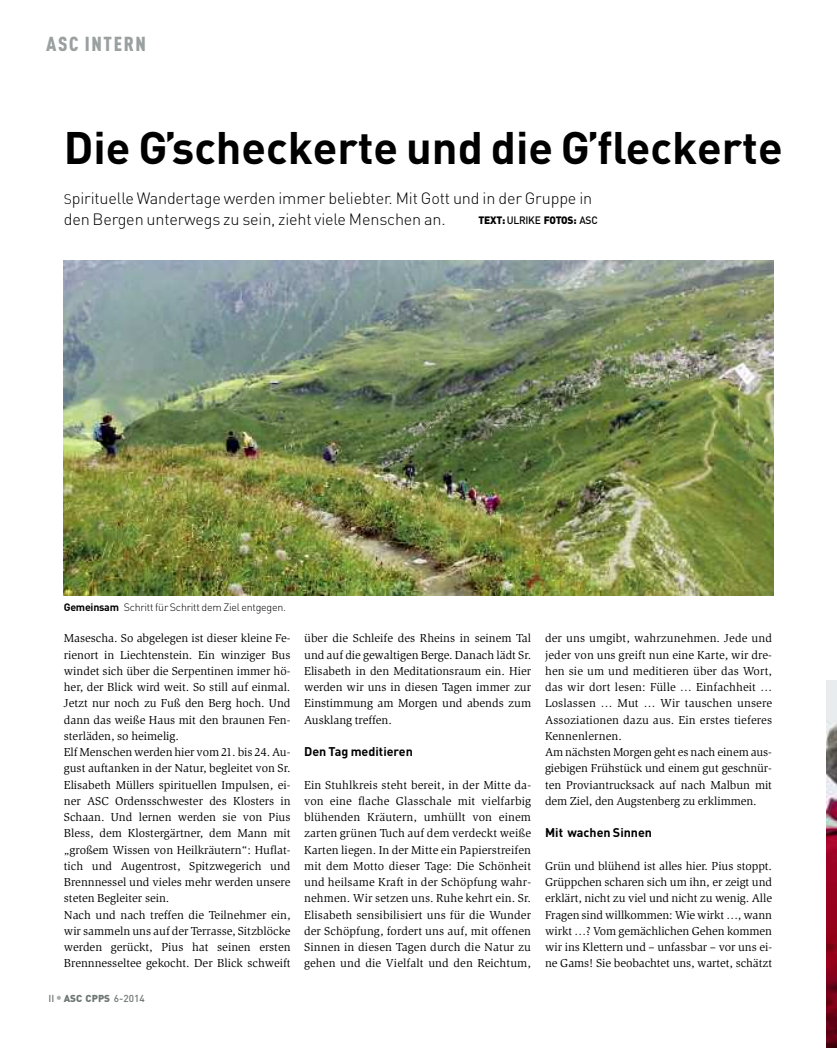
<style>
.page{position:relative;width:837px;height:1049px;background:#fff}
.page>*{position:absolute;margin:0;border:0;box-sizing:border-box;transform-origin:0 0}
.t1{font:700 45px "DIN Pro";color:#000}
.t2{font:900 20px "DIN Cond";letter-spacing:.085em;color:#99a09f}
.t3{font:300 16.25px/21.2px "DIN Pro";letter-spacing:-.01em;color:#000}
.t4{font:700 12.5px "DIN Pro";color:#000}
.t5{font:11.88px/16.2px "Slimbach Std";color:#000;text-align:justify}
.t6{font:300 10.62px "DIN Pro";letter-spacing:-.02em;color:#000}
.t7{font:900 10.62px "DIN Pro";letter-spacing:-.02em;color:#000;scale:.96 1}
.t8{font:500 10px "DIN Pro";color:#6e7775}
.s1{font-size:13.75px}
.s2{font-weight:500}
.s3{font-weight:700}
.s4{font-size:12.5px;color:#a8adac}
.s5{font-weight:900}
</style>
<div class="page">
<img style="left:64px;top:260px;width:708px;height:335px">
<img style="left:826px;top:681px;width:10px;height:367px">
<h2 class="t2" style="left:46px;top:32px;width:101px">ASC INTERN</h2>
<h1 class="t1" style="left:64px;top:121px;width:720px">Die G’scheckerte und die G’fleckerte</h1>
<h3 class="t3" style="left:64px;top:188px;width:529px"><span class="s1">S</span>pirituelle Wandertage werden immer beliebter. Mit Gott und in der Gruppe in den Bergen unterwegs zu sein, zieht viele Menschen an.</h3>
<p class="t7" style="left:478px;top:214px;width:126px">TEXT:<span class="s2">ULRIKE</span> FOTOS: <span class="s2">ASC</span></p>
<p class="t6" style="left:64px;top:601px;width:223px"><span class="s3">Gemeinsam</span> Schritt für Schritt dem Ziel entgegen.</p>
<p class="t5" style="left:64px;top:631px;width:228px;text-align:left">Masescha. So abgelegen ist dieser kleine Fe&shy;rienort in Liechtenstein. Ein winziger Bus windet sich über die Serpentinen immer hö&shy;her, der Blick wird weit. So still auf einmal.<br>Jetzt nur noch zu Fuß den Berg hoch. Und dann das weiße Haus mit den braunen Fen&shy;sterläden, so heimelig.<br>Elf Menschen werden hier vom 21. bis 24. Au&shy;gust auftanken in der Natur, begleitet von Sr.<br>Elisabeth Müllers spirituellen Impulsen, ei&shy;ner ASC Ordensschwester des Klosters in Schaan. Und lernen werden sie von Pius Bless, dem Klostergärtner, dem Mann mit „großem Wissen von Heilkräutern“: Huflat&shy;tich und Augentrost, Spitzwegerich und Brennnessel und vieles mehr werden unsere steten Begleiter sein.<br>Nach und nach treffen die Teilnehmer ein, wir sammeln uns auf der Terrasse, Sitzblöcke werden gerückt, Pius hat seinen ersten Brennnesseltee gekocht. Der Blick schweift</p>
<p class="t5" style="left:304px;top:631px;width:228px">über die Schleife des Rheins in seinem Tal und auf die gewaltigen Berge. Danach lädt Sr.<br>Elisabeth in den Meditationsraum ein. Hier werden wir uns in diesen Tagen immer zur Einstimmung am Morgen und abends zum Ausklang treffen.</p>
<p class="t4" style="left:304px;top:744px;width:110px">Den Tag meditieren</p>
<p class="t5" style="left:304px;top:777px;width:228px">Ein Stuhlkreis steht bereit, in der Mitte da&shy;von eine flache Glasschale mit vielfarbig blühenden Kräutern, umhüllt von einem zarten grünen Tuch auf dem verdeckt weiße Karten liegen. In der Mitte ein Papierstreifen mit dem Motto dieser Tage: Die Schönheit und heilsame Kraft in der Schöpfung wahr&shy;nehmen. Wir setzen uns. Ruhe kehrt ein. Sr.<br>Elisabeth sensibilisiert uns für die Wunder der Schöpfung, fordert uns auf, mit offenen Sinnen in diesen Tagen durch die Natur zu gehen und die Vielfalt und den Reichtum,</p>
<p class="t8" style="left:49px;top:992px;width:98px">II<span class="s4">•</span><span class="s5">ASC CPPS</span> 6-2014</p>
<p class="t5" style="left:545px;top:631px;width:228px;text-align:left">der uns umgibt, wahrzunehmen. Jede und jeder von uns greift nun eine Karte, wir dre&shy;hen sie um und meditieren über das Wort, das wir dort lesen: Fülle … Einfachheit … Loslassen … Mut … Wir tauschen unsere Assoziationen dazu aus. Ein erstes tieferes Kennenlernen.<br>Am nächsten Morgen geht es nach einem aus&shy;giebigen Frühstück und einem gut geschnür&shy;ten Proviantrucksack auf nach Malbun mit dem Ziel, den Augstenberg zu erklimmen.</p>
<p class="t4" style="left:545px;top:825px;width:108px">Mit wachen Sinnen</p>
<p class="t5" style="left:545px;top:859px;width:228px">Grün und blühend ist alles hier. Pius stoppt.<br>Grüppchen scharen sich um ihn, er zeigt und erklärt, nicht zu viel und nicht zu wenig. Alle Fragen sind willkommen: Wie wirkt …, wann wirkt …? Vom gemächlichen Gehen kommen wir ins Klettern und – unfassbar – vor uns ei&shy;ne Gams! Sie beobachtet uns, wartet, schätzt</p>
</div>
